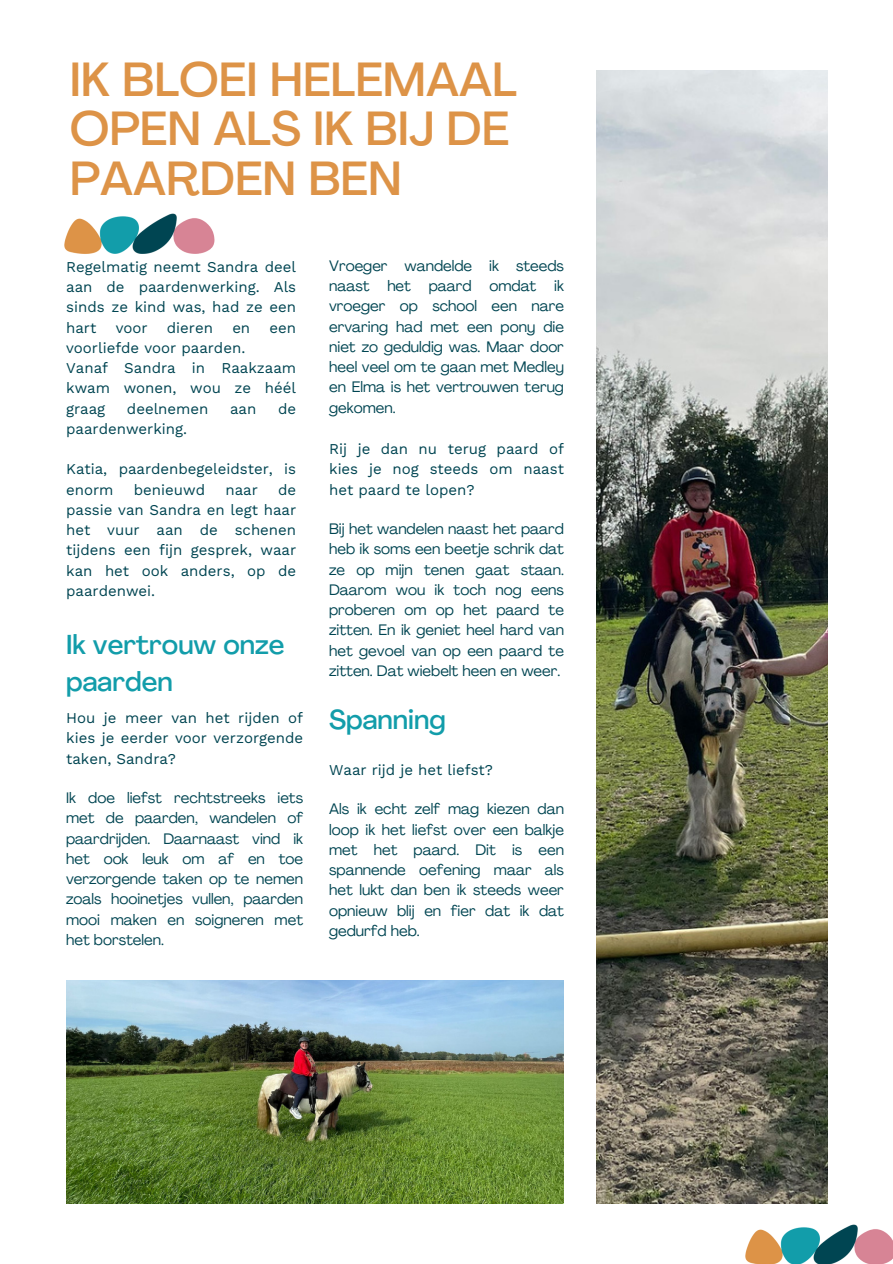
<style>
.page{position:relative;width:893px;height:1264px;background:#fff}
.page>*{position:absolute;margin:0;border:0;box-sizing:border-box;transform-origin:0 0}
.t1{font:500 47.25px/49.5px "Agrandir";color:#dd9347}
.t2{font:500 27px/37.2px "Agrandir";color:#129daa}
.t3{font:15px/20.2px "Agrandir";color:#004552;text-align:justify}
.t4{font:15px/20.2px "Work Sans";color:#004552;text-align:justify}
</style>
<div class="page">
<img style="left:597px;top:71px;width:230px;height:1132px">
<img style="left:66px;top:980px;width:497px;height:223px">
<img style="left:745px;top:1224px;width:147px;height:39px">
<img style="left:64px;top:213px;width:151px;height:41px">
<p class="t1" style="left:70px;top:59px;width:448px">IK BLOEI HELEMAAL<br>OPEN ALS IK BIJ DE<br>PAARDEN BEN</p>
<p class="t4" style="left:66px;top:256px;width:231px">Regelmatig neemt Sandra deel aan de paardenwerking. Als sinds ze kind was, had ze een hart</p>
<p class="t4" style="left:116px;top:317px;width:33px">voor</p>
<p class="t4" style="left:167px;top:317px;width:48px">dieren</p>
<p class="t4" style="left:232px;top:317px;width:19px">en</p>
<p class="t4" style="left:269px;top:317px;width:28px">een</p>
<p class="t4" style="left:66px;top:337px;width:181px">voorliefde voor paarden.</p>
<p class="t4" style="left:66px;top:358px;width:231px">Vanaf Sandra in Raakzaam kwam wonen, wou ze héél graag</p>
<p class="t4" style="left:127px;top:398px;width:83px">deelnemen</p>
<p class="t4" style="left:230px;top:398px;width:28px">aan</p>
<p class="t4" style="left:278px;top:398px;width:20px">de</p>
<p class="t4" style="left:66px;top:418px;width:122px">paardenwerking.</p>
<p class="t4" style="left:66px;top:459px;width:231px">Katia, paardenbegeleidster, is enorm</p>
<p class="t4" style="left:66px;top:479px;width:231px;text-indent:212px">de passie van Sandra en legt haar het vuur aan de schenen tijdens een fijn gesprek, waar kan het ook anders, op de paardenwei.</p>
<p class="t4" style="left:134px;top:479px;width:73px">benieuwd</p>
<p class="t4" style="left:225px;top:479px;width:34px">naar</p>
<p class="t2" style="left:66px;top:628px;width:220px">Ik vertrouw onze paarden</p>
<p class="t4" style="left:66px;top:707px;width:238px">Hou je meer van het rijden of kies je eerder voor verzorgende taken, Sandra?</p>
<p class="t3" style="left:66px;top:789px;width:238px">Ik doe liefst rechtstreeks iets met de paarden, wandelen of paardrijden. Daarnaast vind ik het ook leuk om af en toe verzorgende taken op te nemen zoals hooinetjes vullen, paarden mooi maken en soigneren met het borstelen.</p>
<p class="t3" style="left:329px;top:257px;width:236px">Vroeger wandelde ik steeds naast het paard omdat ik vroeger op school een nare ervaring had met een pony die niet zo geduldig was. Maar door heel veel om te gaan met Medley en Elma is het vertrouwen terug gekomen.</p>
<p class="t4" style="left:329px;top:439px;width:236px">Rij je dan nu terug paard of kies je nog steeds om naast het paard te lopen?</p>
<p class="t3" style="left:329px;top:520px;width:236px">Bij het wandelen naast het paard heb ik soms een beetje schrik dat ze op mijn tenen gaat staan.<br>Daarom wou ik toch nog eens proberen om op het paard te zitten. En ik geniet heel hard van het gevoel van op een paard te zitten. Dat wiebelt heen en weer.</p>
<p class="t2" style="left:329px;top:703px;width:118px">Spanning</p>
<p class="t4" style="left:329px;top:759px;width:165px">Waar rijd je het liefst?</p>
<p class="t3" style="left:329px;top:800px;width:236px">Als ik echt zelf mag kiezen dan loop ik het liefst over een balkje met het paard. Dit is een spannende oefening maar als het lukt dan ben ik steeds weer opnieuw blij en fier dat ik dat gedurfd heb.</p>
</div>
